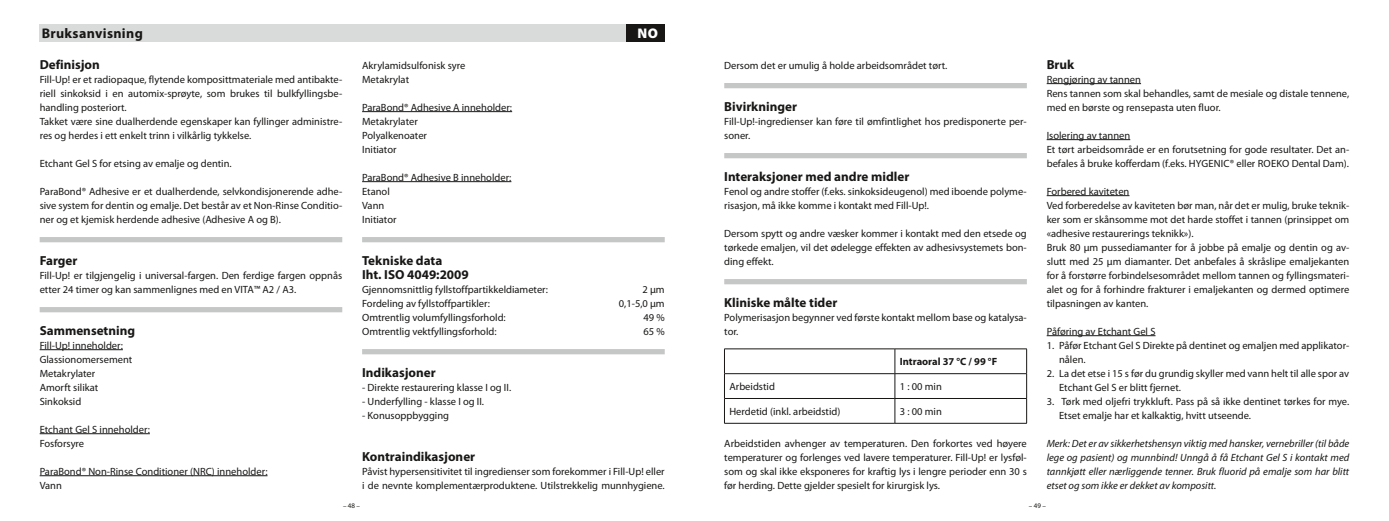
<style>
.page{position:relative;width:1389px;height:521px;background:#fff}
.page>*{position:absolute;margin:0;border:0;box-sizing:border-box;transform-origin:0 0}
.t1{font:700 14px "Myriad Pro";letter-spacing:.025em;color:#181716}
.t2{font:900 14px "Myriad Pro";color:#fff}
.t3{font:700 13.12px/14px "Myriad Pro";color:#181716}
.t4{font:10.5px/14px "Myriad Pro";color:#181716}
.t5{font:italic 10.5px/14px "Myriad Pro";color:#181716;text-align:justify}
.t6{font:700 10.5px "Myriad Pro";color:#181716}
.t7{font:7px "Myriad Pro";color:#181716}
</style>
<div class="page">
<hr style="left:362px;top:111px;width:150px;height:1px;background:#181716">
<hr style="left:362px;top:181px;width:149px;height:1px;background:#181716">
<div style="left:362px;top:237px;width:303px;height:5px;background:#c5c6c6"></div>
<div style="left:362px;top:349px;width:303px;height:5px;background:#c5c6c6"></div>
<div style="left:40px;top:237px;width:302px;height:5px;background:#c5c6c6"></div>
<div style="left:40px;top:307px;width:302px;height:5px;background:#c5c6c6"></div>
<hr style="left:40px;top:349px;width:83px;height:1px;background:#181716">
<hr style="left:40px;top:433px;width:110px;height:1px;background:#181716">
<hr style="left:40px;top:475px;width:228px;height:1px;background:#181716">
<div style="left:724px;top:83px;width:303px;height:5px;background:#c5c6c6"></div>
<div style="left:724px;top:153px;width:303px;height:5px;background:#c5c6c6"></div>
<div style="left:724px;top:279px;width:303px;height:5px;background:#c5c6c6"></div>
<hr style="left:724px;top:348px;width:171px;height:1px;background:#181716">
<hr style="left:895px;top:348px;width:132px;height:1px;background:#181716">
<hr style="left:724px;top:373px;width:171px;height:1px;background:#181716">
<hr style="left:895px;top:373px;width:132px;height:1px;background:#181716">
<hr style="left:724px;top:398px;width:171px;height:1px;background:#181716">
<svg style="left:724px;top:349px;width:1px;height:74px"></svg>
<hr style="left:895px;top:398px;width:132px;height:1px;background:#181716">
<svg style="left:895px;top:349px;width:1px;height:74px"></svg>
<svg style="left:1026px;top:349px;width:1px;height:74px"></svg>
<hr style="left:724px;top:423px;width:171px;height:1px;background:#181716">
<hr style="left:895px;top:423px;width:132px;height:1px;background:#181716">
<hr style="left:1047px;top:83px;width:94px;height:1px;background:#181716">
<hr style="left:1047px;top:139px;width:83px;height:1px;background:#181716">
<hr style="left:1047px;top:195px;width:82px;height:1px;background:#181716">
<hr style="left:1047px;top:335px;width:109px;height:1px;background:#181716">
<div style="left:626px;top:24px;width:39px;height:18px;background:#181716"></div>
<div style="left:40px;top:24px;width:586px;height:18px;background:#d9dada"></div>
<h1 class="t1" style="left:42px;top:25px;width:103px">Bruksanvisning</h1>
<h1 class="t2" style="left:637px;top:25px;width:22px">NO</h1>
<p class="t3" style="left:40px;top:57px;width:62px">Definisjon</p>
<p class="t4" style="left:40px;top:72px;width:304px">Fill-Up! er et radiopaque, flytende komposittmateriale med antibakte&shy;riell sinkoksid i en automix-sprøyte, som brukes til bulkfyllingsbe&shy;handling posteriort.<br>Takket være sine dualherdende egenskaper kan fyllinger administre&shy;res og herdes i ett enkelt trinn i vilkårlig tykkelse.</p>
<p class="t4" style="left:40px;top:156px;width:194px">Etchant Gel S for etsing av emalje og dentin.</p>
<p class="t4" style="left:40px;top:184px;width:304px;text-align:justify">ParaBond® Adhesive er et dualherdende, selvkondisjonerende adhe&shy;sive system for dentin og emalje. Det består av et Non-Rinse Conditio&shy;ner og et kjemisk herdende adhesive (Adhesive A og B).</p>
<p class="t3" style="left:40px;top:253px;width:39px">Farger</p>
<p class="t4" style="left:40px;top:268px;width:304px">Fill-Up! er tilgjengelig i universal-fargen. Den ferdige fargen oppnås etter 24 timer og kan sammenlignes med en VITA™ A2 / A3.</p>
<p class="t3" style="left:40px;top:323px;width:97px">Sammensetning</p>
<p class="t4" style="left:40px;top:338px;width:94px">Fill-Up! inneholder:<br>Glassionomersement<br>Metakrylater<br>Amorft silikat<br>Sinkoksid</p>
<p class="t4" style="left:40px;top:422px;width:112px">Etchant Gel S inneholder:<br>Fosforsyre</p>
<p class="t4" style="left:40px;top:464px;width:229px">ParaBond® Non-Rinse Conditioner (NRC) inneholder:<br>Vann</p>
<p class="t4" style="left:362px;top:58px;width:105px">Akrylamidsulfonisk syre<br>Metakrylat</p>
<p class="t4" style="left:362px;top:100px;width:152px">ParaBond® Adhesive A inneholder:<br>Metakrylater<br>Polyalkenoater<br>Initiator</p>
<p class="t4" style="left:362px;top:170px;width:151px">ParaBond® Adhesive B inneholder:<br>Etanol<br>Vann<br>Initiator</p>
<p class="t3" style="left:362px;top:253px;width:108px">Tekniske data<br>Iht. ISO 4049:2009</p>
<p class="t4" style="left:362px;top:282px;width:187px">Gjennomsnittlig fyllstoffpartikkeldiameter:</p>
<p class="t4" style="left:643px;top:282px;width:24px">2 μm</p>
<p class="t4" style="left:362px;top:296px;width:129px">Fordeling av fyllstoffpartikler:</p>
<p class="t4" style="left:619px;top:296px;width:47px">0,1-5,0 μm</p>
<p class="t4" style="left:362px;top:310px;width:145px">Omtrentlig volumfyllingsforhold:</p>
<p class="t4" style="left:643px;top:310px;width:23px">49 %</p>
<p class="t4" style="left:362px;top:324px;width:136px">Omtrentlig vektfyllingsforhold:</p>
<p class="t4" style="left:643px;top:324px;width:23px">65 %</p>
<p class="t3" style="left:362px;top:365px;width:75px">Indikasjoner</p>
<p class="t4" style="left:362px;top:380px;width:151px">- Direkte restaurering klasse I og II.</p>
<p class="t4" style="left:362px;top:394px;width:124px">- Underfylling - klasse I og II.</p>
<p class="t4" style="left:362px;top:408px;width:88px">- Konusoppbygging</p>
<p class="t3" style="left:362px;top:449px;width:115px">Kontraindikasjoner</p>
<p class="t4" style="left:362px;top:464px;width:304px">Påvist hypersensitivitet til ingredienser som forekommer i Fill-Up! eller i de nevnte komplementærproduktene. Utilstrekkelig munnhygiene.</p>
<p class="t4" style="left:724px;top:58px;width:225px">Dersom det er umulig å holde arbeidsområdet tørt.</p>
<p class="t3" style="left:724px;top:99px;width:74px">Bivirkninger</p>
<p class="t4" style="left:724px;top:114px;width:304px">Fill-Up!-ingredienser kan føre til ømfintlighet hos predisponerte per&shy;soner.</p>
<p class="t3" style="left:724px;top:169px;width:187px">Interaksjoner med andre midler</p>
<p class="t4" style="left:724px;top:184px;width:304px">Fenol og andre stoffer (f.eks. sinkoksideugenol) med iboende polyme&shy;risasjon, må ikke komme i kontakt med Fill-Up!.</p>
<p class="t4" style="left:724px;top:226px;width:304px;text-align:justify">Dersom spytt og andre væsker kommer i kontakt med den etsede og tørkede emaljen, vil det ødelegge effekten av adhesivsystemets bon&shy;ding effekt.</p>
<p class="t3" style="left:724px;top:295px;width:115px">Kliniske målte tider</p>
<p class="t4" style="left:724px;top:310px;width:304px">Polymerisasjon begynner ved første kontakt mellom base og katalysa&shy;tor.</p>
<p class="t6" style="left:900px;top:356px;width:99px">Intraoral 37 °C / 99 °F</p>
<p class="t4" style="left:729px;top:380px;width:47px">Arbeidstid</p>
<p class="t4" style="left:900px;top:380px;width:44px">1 : 00 min</p>
<p class="t4" style="left:729px;top:404px;width:112px">Herdetid (inkl. arbeidstid)</p>
<p class="t4" style="left:900px;top:404px;width:44px">3 : 00 min</p>
<p class="t4" style="left:724px;top:436px;width:304px;text-align:justify">Arbeidstiden avhenger av temperaturen. Den forkortes ved høyere temperaturer og forlenges ved lavere temperaturer. Fill-Up! er lysføl&shy;som og skal ikke eksponeres for kraftig lys i lengre perioder enn 30 s før herding. Dette gjelder spesielt for kirurgisk lys.</p>
<p class="t3" style="left:1047px;top:57px;width:29px">Bruk</p>
<p class="t4" style="left:1047px;top:72px;width:304px">Rengjøring av tannen<br>Rens tannen som skal behandles, samt de mesiale og distale tennene, med en børste og rensepasta uten fluor.</p>
<p class="t4" style="left:1047px;top:128px;width:304px">Isolering av tannen<br>Et tørt arbeidsområde er en forutsetning for gode resultater. Det an&shy;befales å bruke kofferdam (f.eks. HYGENIC® eller ROEKO Dental Dam).</p>
<p class="t4" style="left:1047px;top:184px;width:304px">Forbered kaviteten<br>Ved forberedelse av kaviteten bør man, når det er mulig, bruke teknik&shy;ker som er skånsomme mot det harde stoffet i tannen (prinsippet om «adhesive restaurerings teknikk»).<br>Bruk 80 µm pussediamanter for å jobbe på emalje og dentin og av&shy;slutt med 25 µm diamanter. Det anbefales å skråslipe emaljekanten for å forstørre forbindelsesområdet mellom tannen og fyllingsmateri&shy;alet og for å forhindre frakturer i emaljekanten og dermed optimere tilpasningen av kanten.</p>
<p class="t4" style="left:1047px;top:324px;width:110px">Påføring av Etchant Gel S</p>
<p class="t4" style="left:1059px;top:338px;width:292px;text-indent:-12px">1. Påfør Etchant Gel S Direkte på dentinet og emaljen med applikator&shy;nålen.</p>
<p class="t4" style="left:1059px;top:366px;width:292px;text-indent:-12px">2. La det etse i 15 s før du grundig skyller med vann helt til alle spor av<br>Etchant Gel S er blitt fjernet.</p>
<p class="t4" style="left:1059px;top:394px;width:292px;text-indent:-12px">3. Tørk med oljefri trykkluft. Pass på så ikke dentinet tørkes for mye.<br>Etset emalje har et kalkaktig, hvitt utseende.</p>
<p class="t5" style="left:1047px;top:436px;width:304px">Merk: Det er av sikkerhetshensyn viktig med hansker, vernebriller (til både lege og pasient) og munnbind! Unngå å få Etchant Gel S i kontakt med tannkjøtt eller nærliggende tenner. Bruk fluorid på emalje som har blitt etset og som ikke er dekket av kompositt.</p>
<p class="t7" style="left:343px;top:502px;width:19px">– 48 –</p>
<p class="t7" style="left:1029px;top:502px;width:19px">– 49 –</p>
</div>
